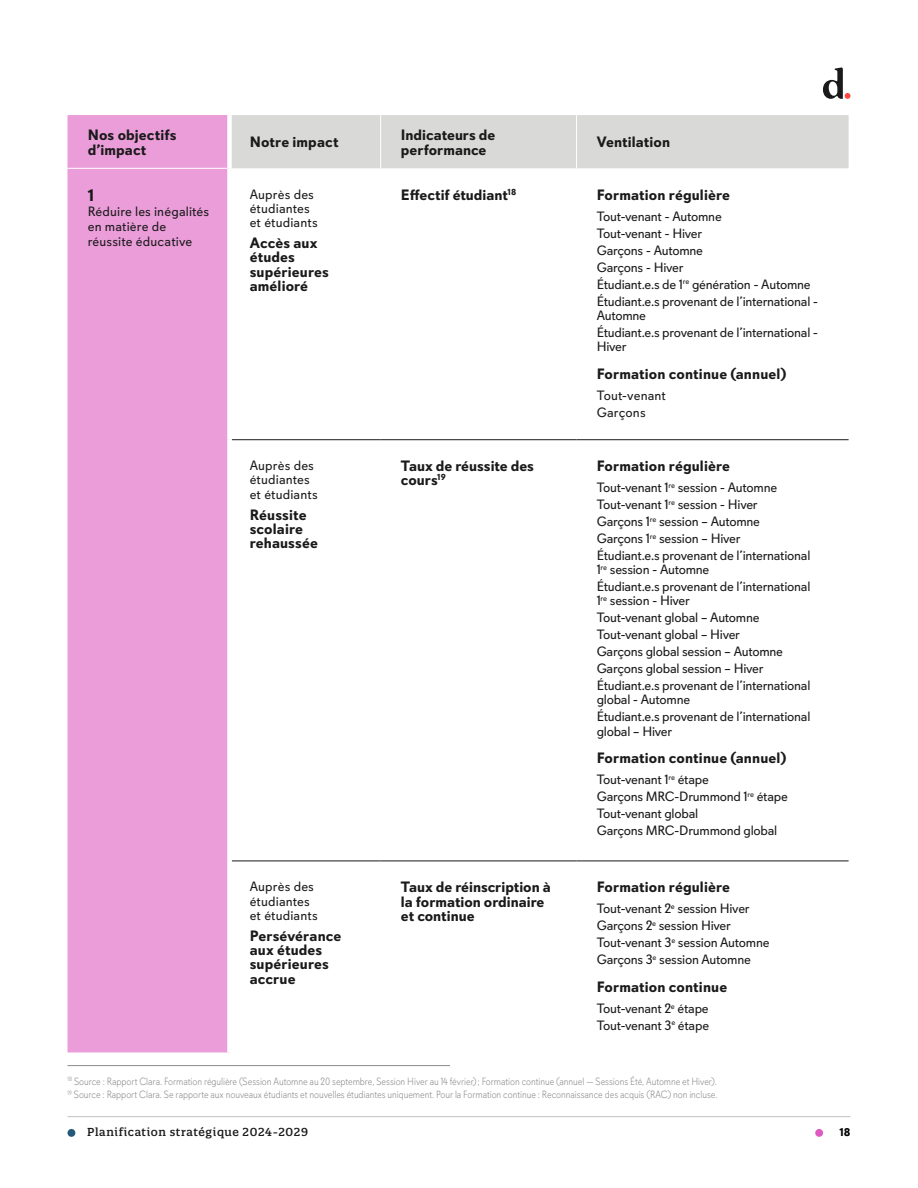
<style>
.page{position:relative;width:918px;height:1188px;background:#fff}
.page>*{position:absolute;margin:0;border:0;box-sizing:border-box;transform-origin:0 0}
.t1{font:700 16.5px "Davis Sans";color:#1a1a1a}
.t2{font:700 15px/14.2px "Davis Sans";letter-spacing:.005em;color:#1a1a1a}
.t3{font:13.5px/17px "Davis Sans";letter-spacing:-.02em;color:#1a1a1a}
.t4{font:13.5px/14.2px "Davis Sans";letter-spacing:.01em;color:#1a1a1a}
.t5{font:500 11.25px "Quatro Slab";letter-spacing:.055em;color:#1a1a1a}
.t6{font:700 11.25px "Davis Sans";color:#000}
.t7{font:300 10.5px/13.8px "Davis Sans";letter-spacing:-.005em;color:#8c8c8c;scale:.9 1}
</style>
<div class="page">
<svg style="left:823px;top:67px;width:27px;height:32px"></svg>
<div style="left:68px;top:1129px;width:7px;height:8px;background:#24597a;border-radius:50%"></div>
<div style="left:815px;top:1129px;width:8px;height:8px;background:#de5cc2;border-radius:50%"></div>
<hr style="left:68px;top:1116px;width:782px;height:1px;background:#c0c0bf">
<div style="left:68px;top:115px;width:159px;height:937px;background:#eb9dda"></div>
<div style="left:232px;top:115px;width:617px;height:53px;background:#d9d9d8"></div>
<hr style="left:380px;top:115px;width:1px;height:53px;background:#fff">
<hr style="left:576px;top:115px;width:1px;height:53px;background:#fff">
<hr style="left:232px;top:439px;width:149px;height:1px;background:#1a1a1a">
<hr style="left:381px;top:439px;width:195px;height:1px;background:#1a1a1a">
<hr style="left:576px;top:439px;width:273px;height:1px;background:#1a1a1a">
<hr style="left:232px;top:861px;width:149px;height:1px;background:#1a1a1a">
<hr style="left:381px;top:861px;width:195px;height:1px;background:#1a1a1a">
<hr style="left:576px;top:861px;width:273px;height:1px;background:#1a1a1a">
<hr style="left:68px;top:168px;width:159px;height:1px;background:#fff">
<hr style="left:68px;top:1065px;width:382px;height:1px;background:#8c8c8c">
<p class="t2" style="left:88px;top:127px;width:90px;line-height:15px">Nos objectifs d’impact</p>
<p class="t2" style="left:250px;top:135px;width:90px">Notre impact</p>
<p class="t2" style="left:401px;top:127px;width:96px;line-height:15px">Indicateurs de performance</p>
<p class="t2" style="left:597px;top:135px;width:75px">Ventilation</p>
<p class="t1" style="left:88px;top:185px;width:8px">1</p>
<p class="t4" style="left:88px;top:204px;width:123px;line-height:15px">Réduire les inégalités en matière de réussite éducative</p>
<p class="t2" style="left:401px;top:188px;width:117px">Effectif étudiant<sup>18</sup></p>
<p class="t2" style="left:597px;top:188px;width:135px">Formation régulière</p>
<p class="t3" style="left:597px;top:208px;width:223px">Tout-venant - Automne<br>Tout-venant - Hiver<br>Garçons - Automne<br>Garçons - Hiver<br>Étudiant.e.s de 1<sup>re</sup> génération - Automne<br>Étudiant.e.s provenant de l’international -</p>
<p class="t3" style="left:597px;top:307px;width:223px">Automne<br>Étudiant.e.s provenant de l’international -</p>
<p class="t3" style="left:597px;top:338px;width:31px">Hiver</p>
<p class="t2" style="left:597px;top:367px;width:191px">Formation continue (annuel)</p>
<p class="t4" style="left:597px;top:387px;width:71px;line-height:17px">Tout-venant<br>Garçons</p>
<p class="t4" style="left:250px;top:187px;width:70px">Auprès des étudiantes et étudiants</p>
<p class="t2" style="left:250px;top:236px;width:81px">Accès aux études supérieures amélioré</p>
<p class="t4" style="left:250px;top:458px;width:70px">Auprès des étudiantes et étudiants</p>
<p class="t2" style="left:250px;top:508px;width:70px">Réussite scolaire rehaussée</p>
<p class="t4" style="left:250px;top:880px;width:70px">Auprès des étudiantes et étudiants</p>
<p class="t2" style="left:250px;top:929px;width:93px">Persévérance aux études supérieures accrue</p>
<p class="t2" style="left:401px;top:459px;width:135px">Taux de réussite des cours<sup>19</sup></p>
<p class="t2" style="left:597px;top:459px;width:135px">Formation régulière</p>
<p class="t3" style="left:597px;top:479px;width:215px">Tout-venant 1<sup>re</sup> session - Automne Tout-venant 1<sup>re</sup> session - Hiver<br>Garçons 1<sup>re</sup> session – Automne<br>Garçons 1<sup>re</sup> session – Hiver<br>Étudiant.e.s provenant de l’international</p>
<p class="t3" style="left:597px;top:561px;width:215px">1<sup>re</sup> session - Automne<br>Étudiant.e.s provenant de l’international</p>
<p class="t3" style="left:597px;top:593px;width:215px">1<sup>re</sup> session - Hiver<br>Tout-venant global – Automne<br>Tout-venant global – Hiver<br>Garçons global session – Automne<br>Garçons global session – Hiver<br>Étudiant.e.s provenant de l’international</p>
<p class="t3" style="left:597px;top:692px;width:215px">global - Automne<br>Étudiant.e.s provenant de l’international</p>
<p class="t3" style="left:597px;top:723px;width:77px">global – Hiver</p>
<p class="t2" style="left:597px;top:751px;width:191px">Formation continue (annuel)</p>
<p class="t3" style="left:597px;top:771px;width:193px">Tout-venant 1<sup>re</sup> étape<br>Garçons MRC-Drummond 1<sup>re</sup> étape<br>Tout-venant global<br>Garçons MRC-Drummond global</p>
<p class="t2" style="left:401px;top:880px;width:151px">Taux de réinscription à la formation ordinaire et continue</p>
<p class="t2" style="left:597px;top:880px;width:135px">Formation régulière</p>
<p class="t3" style="left:597px;top:900px;width:174px">Tout-venant 2<sup>e</sup> session Hiver<br>Garçons 2<sup>e</sup> session Hiver<br>Tout-venant 3<sup>e</sup> session Automne<br>Garçons 3<sup>e</sup> session Automne</p>
<p class="t2" style="left:597px;top:980px;width:132px">Formation continue</p>
<p class="t3" style="left:597px;top:1000px;width:114px">Tout-venant 2<sup>e</sup> étape<br>Tout-venant 3<sup>e</sup> étape</p>
<p class="t7" style="left:68px;top:1074px;width:724px"><sup>18</sup> Source : Rapport Clara. Formation régulière (Session Automne au 20 septembre, Session Hiver au 14 février); Formation continue (annuel — Sessions Été, Automne et Hiver).<br><sup>19</sup> Source : Rapport Clara. Se rapporte aux nouveaux étudiants et nouvelles étudiantes uniquement. Pour la Formation continue : Reconnaissance des acquis (RAC) non incluse.</p>
<p class="t5" style="left:87px;top:1125px;width:222px">Planification stratégique 2024-2029</p>
<p class="t6" style="left:839px;top:1126px;width:13px">18</p>
</div>
